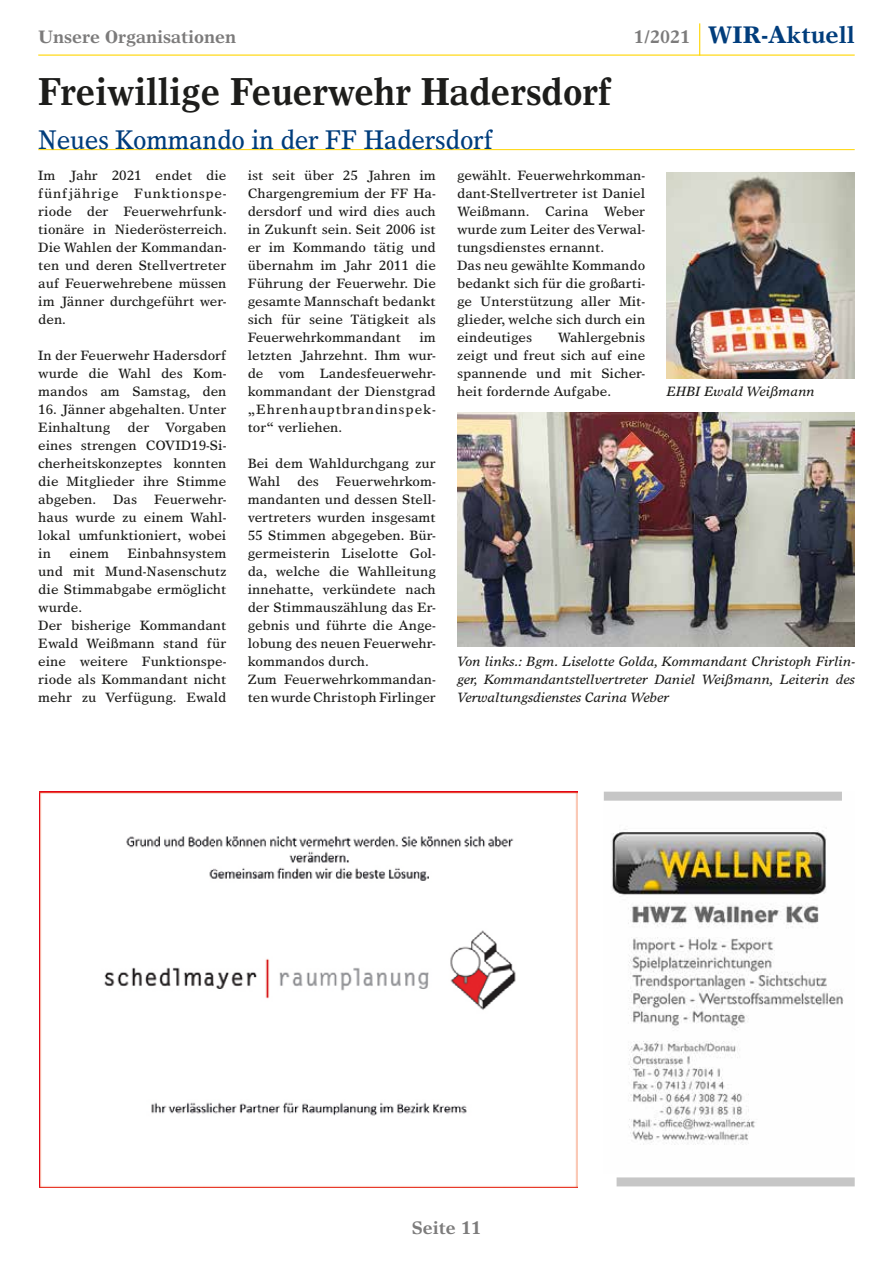
<style>
.page{position:relative;width:893px;height:1263px;background:#fff}
.page>*{position:absolute;margin:0;border:0;box-sizing:border-box;transform-origin:0 0}
.t1{font:700 39px "Times Europa LT Std";color:#1d1d1b;scale:.9 1}
.t2{font:27px "Times Europa LT Std";letter-spacing:-.01em;color:#003d7c;scale:.9 1}
.t3{font:700 24px "Times Europa LT Std";color:#003d7c}
.t4{font:700 18px "Times Europa LT Std";color:#7c7b7b}
.t5{font:13.5px/18px "Times Europa LT Std";color:#1d1d1b;text-align:justify}
.t6{font:italic 13.5px/18px "Times Europa LT Std";color:#1d1d1b;text-align:justify}
.s1{font-size:18px;color:#7c7b7b}
</style>
<div class="page">
<hr style="left:38px;top:55px;width:817px;height:1px;background:#ffd500">
<hr style="left:699px;top:23px;width:1px;height:33px;background:#ffd500">
<hr style="left:38px;top:149px;width:817px;height:1px;background:#ffd500">
<img style="left:457px;top:412px;width:398px;height:234px">
<img style="left:666px;top:173px;width:189px;height:205px">
<img style="left:40px;top:792px;width:538px;height:395px">
<img style="left:611px;top:829px;width:233px;height:316px">
<div style="left:617px;top:1177px;width:238px;height:9px;background:#c6c6c6"></div>
<div style="left:604px;top:792px;width:238px;height:9px;background:#c6c6c6"></div>
<h3 class="t4" style="left:38px;top:26px;width:199px">Unsere Organisationen</h3>
<h1 class="t1" style="left:38px;top:68px;width:639px">Freiwillige Feuerwehr Hadersdorf</h1>
<h2 class="t2" style="left:38px;top:124px;width:507px">Neues Kommando in der FF Hadersdorf</h2>
<h3 class="t3" style="left:634px;top:20px;width:222px"><span class="s1">1/2021</span> WIR-Aktuell</h3>
<p class="t5" style="left:38px;top:166px;width:190px">Im Jahr 2021 endet die fünfjährige Funktionspe&shy;riode der Feuerwehrfunk&shy;tionäre in Niederösterreich.<br>Die Wahlen der Kommandan&shy;ten und deren Stellvertreter auf Feuerwehrebene müssen im Jänner durchgeführt wer&shy;den.</p>
<p class="t5" style="left:38px;top:346px;width:190px">In der Feuerwehr Hadersdorf wurde die Wahl des Kom&shy;mandos am Samstag, den</p>
<p class="t5" style="left:38px;top:400px;width:190px">16. Jänner abgehalten. Unter<br>Einhaltung</p>
<p class="t5" style="left:38px;top:418px;width:190px;text-indent:89px">der Vorgaben eines strengen COVID19-Si&shy;cherheitskonzeptes konnten die Mitglieder ihre Stimme abgeben. Das</p>
<p class="t5" style="left:38px;top:490px;width:190px;text-indent:116px">Feuerwehr&shy;haus wurde zu einem Wahl&shy;lokal umfunktioniert, wobei in</p>
<p class="t5" style="left:38px;top:544px;width:190px;text-align:left;text-indent:89px">Einbahnsystem und mit Mund-Nasenschutz die Stimmabgabe ermöglicht wurde.<br>Der bisherige Kommandant<br>Ewald Weißmann stand für eine weitere Funktionspe&shy;riode als Kommandant nicht mehr zu Verfügung. Ewald</p>
<p class="t5" style="left:69px;top:544px;width:41px">einem</p>
<p class="t5" style="left:248px;top:166px;width:190px">ist seit über 25 Jahren im Chargengremium der FF Ha&shy;dersdorf und wird dies auch in Zukunft sein. Seit 2006 ist er im Kommando tätig und übernahm im Jahr 2011 die Führung der Feuerwehr. Die gesamte Mannschaft bedankt sich für seine Tätigkeit als Feuerwehrkommandant</p>
<p class="t5" style="left:248px;top:328px;width:190px;text-indent:172px">im letzten Jahrzehnt. Ihm wur&shy;de vom Landesfeuerwehr&shy;kommandant der Dienstgrad „Ehrenhauptbrandinspek&shy;tor“ verliehen.</p>
<p class="t5" style="left:248px;top:454px;width:190px;text-align:left">Bei dem Wahldurchgang zur<br>Wahl des Feuerwehrkom&shy;mandanten und dessen Stell&shy;vertreters wurden insgesamt<br>55 Stimmen abgegeben. Bür&shy;germeisterin Liselotte Gol&shy;da, welche die Wahlleitung innehatte, verkündete nach der Stimmauszählung das Er&shy;gebnis und führte die Ange&shy;lobung des neuen Feuerwehr&shy;kommandos durch.<br>Zum Feuerwehrkommandan&shy;ten wurde Christoph Firlinger</p>
<p class="t5" style="left:457px;top:166px;width:190px;text-align:left">gewählt. Feuerwehrkomman&shy;dant-Stellvertreter ist Daniel<br>Weißmann. Carina Weber wurde zum Leiter des Verwal&shy;tungsdienstes ernannt.<br>Das neu gewählte Kommando bedankt sich für die großarti&shy;ge Unterstützung aller Mit&shy;glieder, welche sich durch ein eindeutiges</p>
<p class="t5" style="left:457px;top:328px;width:190px;text-indent:101px">Wahlergebnis zeigt und freut sich auf eine spannende und mit Sicher&shy;heit fordernde Aufgabe.</p>
<p class="t6" style="left:666px;top:382px;width:150px">EHBI Ewald Weißmann</p>
<p class="t6" style="left:457px;top:652px;width:399px">Von links.: Bgm. Liselotte Golda, Kommandant Christoph Firlin&shy;ger, Kommandantstellvertreter Daniel Weißmann, Leiterin des Verwaltungsdienstes Carina Weber</p>
<h3 class="t4" style="left:412px;top:1216px;width:71px">Seite 11</h3>
</div>
